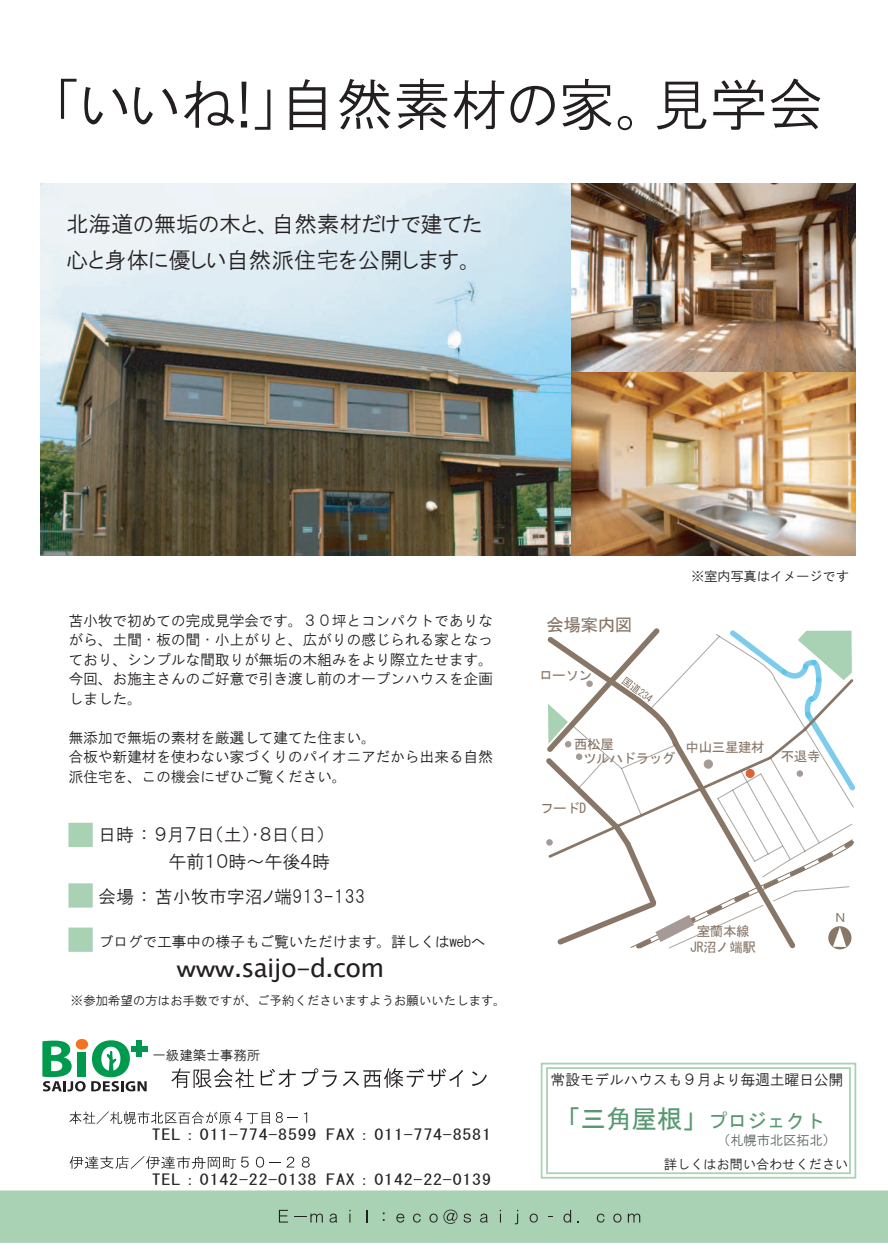
<style>
.page{position:relative;width:888px;height:1260px;background:#fff}
.page>*{position:absolute;margin:0;border:0;box-sizing:border-box;transform-origin:0 0}
.t1{font:57px "HGP Gothic M";color:#231f20}
.t2{font:25.5px "Lucida Sans Unicode";letter-spacing:-.025em;color:#231f20}
.t3{font:25.5px "MS Gothic";color:#589971}
.t4{font:22.5px/36px "HGP Gothic M";color:#231f20}
.t5{font:18px "HGP Gothic M";color:#231f20}
.t6{font:17.55px "MS Gothic";letter-spacing:-.025em;color:#887667}
.t7{font:15px/19.5px "HG Gothic M";letter-spacing:-.025em;color:#231f20;text-align:justify}
.t8{font:15px "MS Gothic";letter-spacing:.04em;color:#231f20;scale:1.21 1}
.t9{font:13.5px/16.5px "MS Gothic";letter-spacing:-.025em;color:#887667;text-align:center}
.t10{font:13.5px "HG Gothic M";letter-spacing:-.025em;color:#231f20}
.t11{font:13.5px "HG Gothic M";letter-spacing:-.025em;color:#5c6365}
.t12{font:13.5px "HGP Gothic M";color:#231f20}
.t13{font:13.2px "MS Gothic";color:#887667}
.t14{font:12.75px "HG Gothic M";letter-spacing:-.025em;color:#231f20}
.s1{font-family:"MSP Gothic"}
.s2{font-size:19.5px}
</style>
<div class="page">
<div style="left:0;top:1190px;width:888px;height:53px;background:#a8d2b3"></div>
<div style="left:546px;top:1067px;width:305px;height:107px;border:2px solid #a8d2b3"></div>
<div style="left:541px;top:1063px;width:315px;height:116px;border:2px solid #a8d2b3"></div>
<svg style="left:171px;top:1068px;width:83px;height:20px"></svg>
<svg style="left:261px;top:1069px;width:35px;height:18px"></svg>
<svg style="left:302px;top:1068px;width:35px;height:19px"></svg>
<svg style="left:343px;top:1068px;width:120px;height:20px"></svg>
<svg style="left:472px;top:1071px;width:15px;height:15px"></svg>
<svg style="left:69px;top:1111px;width:201px;height:13px"></svg>
<svg style="left:276px;top:1112px;width:22px;height:11px"></svg>
<svg style="left:304px;top:1112px;width:3px;height:11px"></svg>
<svg style="left:69px;top:1156px;width:180px;height:13px"></svg>
<svg style="left:256px;top:1157px;width:8px;height:11px"></svg>
<svg style="left:287px;top:1157px;width:7px;height:11px"></svg>
<svg style="left:302px;top:1157px;width:8px;height:11px"></svg>
<div style="left:68px;top:928px;width:25px;height:24px;background:#a8d2b3;border:2px solid #a8d2b3"></div>
<div style="left:68px;top:883px;width:25px;height:25px;background:#a8d2b3;border:2px solid #a8d2b3"></div>
<div style="left:68px;top:823px;width:25px;height:24px;background:#a8d2b3;border:2px solid #a8d2b3"></div>
<svg style="left:279px;top:1210px;width:9px;height:13px"></svg>
<svg style="left:294px;top:1214px;width:29px;height:9px"></svg>
<svg style="left:330px;top:1214px;width:7px;height:9px"></svg>
<svg style="left:349px;top:1210px;width:2px;height:13px"></svg>
<svg style="left:366px;top:1210px;width:1px;height:13px"></svg>
<svg style="left:383px;top:1213px;width:2px;height:8px"></svg>
<svg style="left:396px;top:1214px;width:8px;height:9px"></svg>
<svg style="left:413px;top:1214px;width:8px;height:9px"></svg>
<svg style="left:429px;top:1210px;width:29px;height:14px"></svg>
<svg style="left:464px;top:1214px;width:7px;height:9px"></svg>
<svg style="left:480px;top:1214px;width:8px;height:9px"></svg>
<svg style="left:500px;top:1210px;width:1px;height:13px"></svg>
<svg style="left:515px;top:1210px;width:3px;height:14px"></svg>
<svg style="left:530px;top:1214px;width:8px;height:9px"></svg>
<svg style="left:563px;top:1210px;width:8px;height:13px"></svg>
<svg style="left:597px;top:1214px;width:7px;height:9px"></svg>
<svg style="left:613px;top:1214px;width:9px;height:9px"></svg>
<svg style="left:628px;top:1214px;width:12px;height:9px"></svg>
<svg style="left:42px;top:1039px;width:105px;height:52px"></svg>
<div style="left:77px;top:1052px;width:9px;height:25px;background:#009a4e"></div>
<img style="left:40px;top:184px;width:532px;height:372px">
<img style="left:572px;top:184px;width:284px;height:372px">
<svg style="left:546px;top:628px;width:309px;height:322px"></svg>
<h1 class="t1" style="left:52px;top:76px;width:773px">「いいね!」自然素材の家。見学会</h1>
<h3 class="t4" style="left:66px;top:206px;width:418px">北海道の無垢の木と、自然素材だけで建てた心と身体に優しい自然派住宅を公開します。</h3>
<p class="t7" style="left:69px;top:610px;width:426px">苫小牧で初めての完成見学会です。３０坪とコンパクトでありながら、土間・板の間・小上がりと、広がりの感じられる家となっており、シンプルな間取りが無垢の木組みをより際立たせます。今回、お施主さんのご好意で引き渡し前のオープンハウスを企画しました。</p>
<p class="t7" style="left:69px;top:727px;width:426px;text-align:left">無添加で無垢の素材を厳選して建てた住まい。<br>合板や新建材を使わない家づくりのパイオニアだから出来る自然派住宅を、この機会にぜひご覧ください。</p>
<p class="t5" style="left:98px;top:825px;width:229px">日時：９月７日（土）・８日（日）</p>
<p class="t5" style="left:169px;top:852px;width:163px">午前１０時～午後４時</p>
<p class="t5" style="left:98px;top:887px;width:269px">会場：苫小牧市字沼ノ端913-133</p>
<p class="t7" style="left:99px;top:932px;width:389px">ブログで工事中の様子もご覧いただけます。詳しくはwebへ</p>
<h2 class="t2" style="left:177px;top:948px;width:209px"><span class="s1">ｗｗｗ</span>.saijo-d.com</h2>
<p class="t14" style="left:71px;top:994px;width:437px">※参加希望の方はお手数ですが、ご予約くださいますようお願いいたします。</p>
<p class="t12" style="left:152px;top:1049px;width:110px">一級建築士事務所</p>
<p class="t8" style="left:152px;top:1127px;width:138px">TEL：011-774-8599</p>
<p class="t8" style="left:326px;top:1127px;width:138px">FAX：011-774-8581</p>
<p class="t8" style="left:152px;top:1172px;width:138px">TEL：0142-22-0138</p>
<p class="t8" style="left:326px;top:1172px;width:138px">FAX：0142-22-0139</p>
<p class="t6" style="left:546px;top:616px;width:87px">会場案内図</p>
<p class="t9" style="left:539px;top:667px;width:54px">ローソン</p>
<p class="t10" style="left:691px;top:569px;width:160px">※室内写真はイメージです</p>
<p class="t9" style="left:574px;top:736px;width:41px">西松屋</p>
<p class="t9" style="left:583px;top:750px;width:94px">ツルハドラッグ</p>
<p class="t9" style="left:540px;top:800px;width:48px">フードD</p>
<p class="t9" style="left:686px;top:739px;width:81px">中山三星建材</p>
<p class="t9" style="left:781px;top:748px;width:41px">不退寺</p>
<p class="t9" style="left:690px;top:923px;width:67px">室蘭本線<br>JR沼ノ端駅</p>
<p class="t13" style="left:834px;top:911px;width:15px">Ｎ</p>
<p class="t7" style="left:550px;top:1070px;width:294px">常設モデルハウスも９月より毎週土曜日公開</p>
<h2 class="t3" style="left:555px;top:1106px;width:271px">「三角屋根」<span class="s2">プロジェクト</span></h2>
<p class="t11" style="left:717px;top:1133px;width:120px">（札幌市北区拓北）</p>
<p class="t10" style="left:664px;top:1158px;width:186px">詳しくはお問い合わせください</p>
</div>
